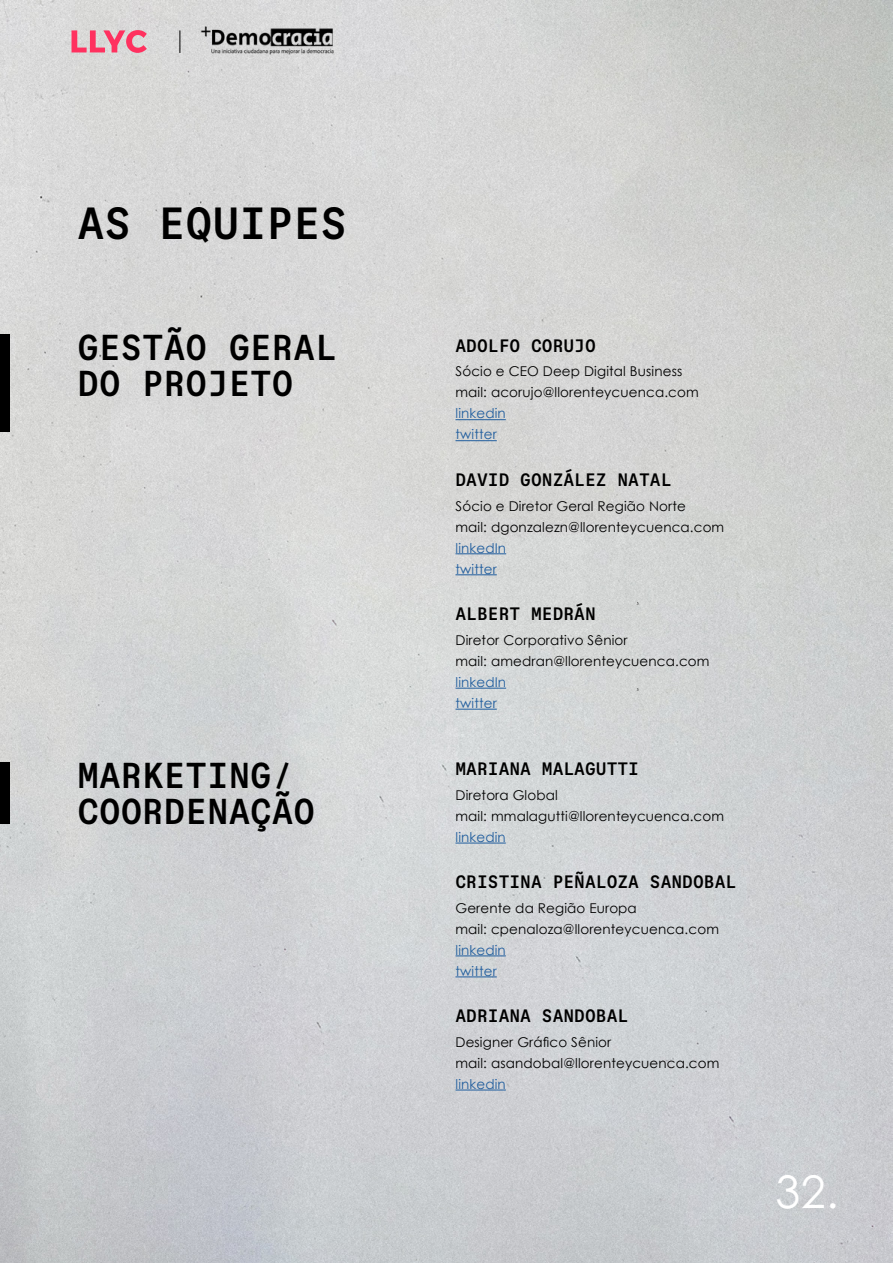
<style>
.page{position:relative;width:893px;height:1263px;background:#fff}
.page>*{position:absolute;margin:0;border:0;box-sizing:border-box;transform-origin:0 0}
.t1{font:500 45px "Auger Mono";color:#000}
.t2{font:45px "Century Gothic Pro";color:#fff}
.t3{font:500 36px/36px "Auger Mono";color:#000}
.t4{font:500 18px "Auger Mono";color:#000}
.t5{font:13.5px/21px "Century Gothic";letter-spacing:.01em;color:#000}
.t6{font:13.5px/21px "Century Gothic";letter-spacing:.01em;color:#215e9e}
</style>
<div class="page">
<img style="left:0;top:0;width:893px;height:1263px">
<svg style="left:180px;top:30px;width:1px;height:23px"></svg>
<svg style="left:72px;top:30px;width:75px;height:23px;background:#e98da1"></svg>
<img style="left:195px;top:21px;width:147px;height:38px">
<hr style="left:455px;top:688px;width:51px;height:1px;background:#215e9e">
<hr style="left:455px;top:709px;width:42px;height:1px;background:#215e9e">
<hr style="left:455px;top:553px;width:51px;height:1px;background:#215e9e">
<hr style="left:455px;top:574px;width:42px;height:1px;background:#215e9e">
<hr style="left:455px;top:419px;width:51px;height:1px;background:#215e9e">
<hr style="left:455px;top:440px;width:42px;height:1px;background:#215e9e">
<div style="left:0;top:762px;width:10px;height:62px;background:#000"></div>
<hr style="left:455px;top:843px;width:51px;height:1px;background:#215e9e">
<hr style="left:455px;top:955px;width:51px;height:1px;background:#215e9e">
<hr style="left:455px;top:976px;width:42px;height:1px;background:#215e9e">
<hr style="left:455px;top:1090px;width:51px;height:1px;background:#215e9e">
<div style="left:0;top:334px;width:10px;height:98px;background:#000"></div>
<h1 class="t1" style="left:77px;top:196px;width:271px">AS EQUIPES</h1>
<h2 class="t3" style="left:77px;top:329px;width:261px">GESTÃO GERAL<br>DO PROJETO</h2>
<h2 class="t3" style="left:77px;top:758px;width:239px">MARKETING/<br>COORDENAÇÃO</h2>
<h3 class="t4" style="left:455px;top:335px;width:142px">ADOLFO CORUJO</h3>
<p class="t5" style="left:455px;top:361px;width:245px">Sócio e CEO Deep Digital Business mail: acorujo@llorenteycuenca.com</p>
<p class="t6" style="left:455px;top:403px;width:52px">linkedin twitter</p>
<h3 class="t4" style="left:455px;top:469px;width:217px">DAVID GONZÁLEZ NATAL</h3>
<p class="t5" style="left:455px;top:495px;width:270px">Sócio e Diretor Geral Região Norte<br>mail: dgonzalezn@llorenteycuenca.com</p>
<p class="t6" style="left:455px;top:537px;width:52px">linkedIn twitter</p>
<h3 class="t4" style="left:455px;top:603px;width:142px">ALBERT MEDRÁN</h3>
<p class="t5" style="left:455px;top:629px;width:256px">Diretor Corporativo Sênior<br>mail: amedran@llorenteycuenca.com</p>
<p class="t6" style="left:455px;top:671px;width:52px">linkedIn twitter</p>
<h3 class="t4" style="left:455px;top:758px;width:185px">MARIANA MALAGUTTI</h3>
<p class="t5" style="left:455px;top:784px;width:270px">Diretora Global<br>mail: mmalagutti@llorenteycuenca.com</p>
<p class="t6" style="left:455px;top:826px;width:52px">linkedin</p>
<h3 class="t4" style="left:455px;top:871px;width:282px">CRISTINA PEÑALOZA SANDOBAL</h3>
<p class="t5" style="left:455px;top:897px;width:265px">Gerente da Região Europa<br>mail: cpenaloza@llorenteycuenca.com</p>
<p class="t6" style="left:455px;top:939px;width:52px">linkedin twitter</p>
<h3 class="t4" style="left:455px;top:1005px;width:174px">ADRIANA SANDOBAL</h3>
<p class="t5" style="left:455px;top:1031px;width:265px">Designer Gráfico Sênior<br>mail: asandobal@llorenteycuenca.com</p>
<p class="t6" style="left:455px;top:1073px;width:52px">linkedin</p>
<h1 class="t2" style="left:775px;top:1165px;width:65px">32.</h1>
</div>
